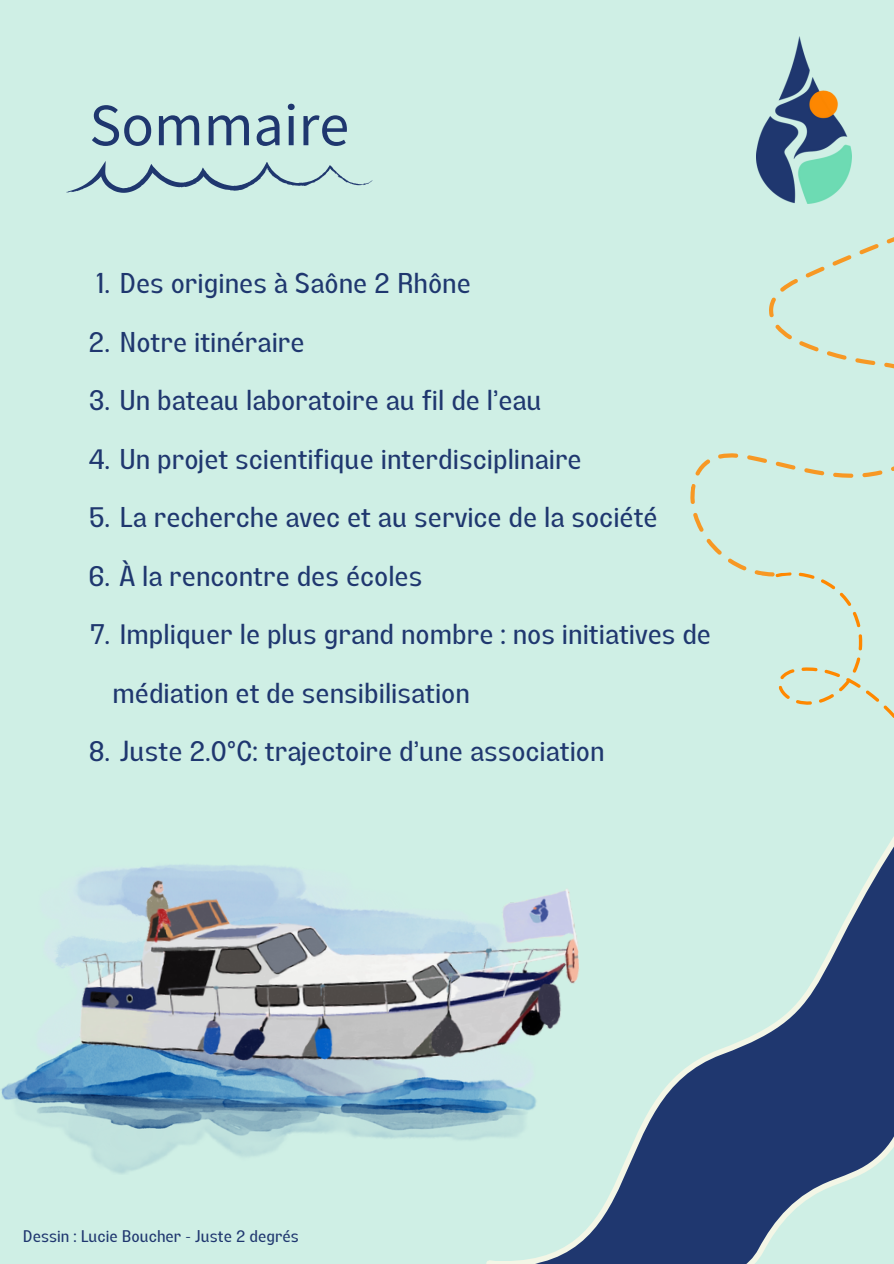
<style>
.page{position:relative;width:894px;height:1264px;background:#fff}
.page>*{position:absolute;margin:0;border:0;box-sizing:border-box;transform-origin:0 0}
.t1{font:60px "Source Sans Pro";color:#1f376f}
.t2{font:28.05px/58.5px "Lazord";color:#1f376f}
.t3{font:16.5px "Lazord";color:#1f376f}
</style>
<div class="page">
<div style="left:676px;top:177px;width:217px;height:428px;background:#cfefe5"></div>
<img style="left:0;top:862px;width:486px;height:312px">
<svg style="left:486px;top:757px;width:407px;height:506px;background:#91aebb"></svg>
<svg style="left:66px;top:161px;width:307px;height:32px;background:#b6d4d4"></svg>
<div style="left:769px;top:556px;width:124px;height:334px;background:#cfefe5"></div>
<img style="left:756px;top:36px;width:95px;height:167px">
<img style="left:63px;top:845px;width:537px;height:247px">
<p class="t1" style="left:89px;top:86px;width:261px">Sommaire</p>
<p class="t2" style="left:96px;top:257px;width:376px">1. Des origines à Saône 2 Rhône</p>
<h1 class="t2" style="left:89px;top:316px;width:218px">2. Notre itinéraire</h1>
<p class="t2" style="left:89px;top:374px;width:454px">3. Un bateau laboratoire au fil de l’eau</p>
<p class="t2" style="left:89px;top:433px;width:494px">4. Un projet scientifique interdisciplinaire</p>
<p class="t2" style="left:89px;top:491px;width:570px">5. La recherche avec et au service de la société</p>
<p class="t2" style="left:88px;top:550px;width:335px">6. À la rencontre des écoles</p>
<p class="t2" style="left:113px;top:608px;width:600px;text-indent:-22px">7. Impliquer le plus grand nombre : nos initiatives de médiation et de sensibilisation</p>
<p class="t2" style="left:89px;top:725px;width:517px">8. Juste 2.0°C: trajectoire d’une association</p>
<p class="t3" style="left:23px;top:1229px;width:277px">Dessin : Lucie Boucher - Juste 2 degrés</p>
</div>
